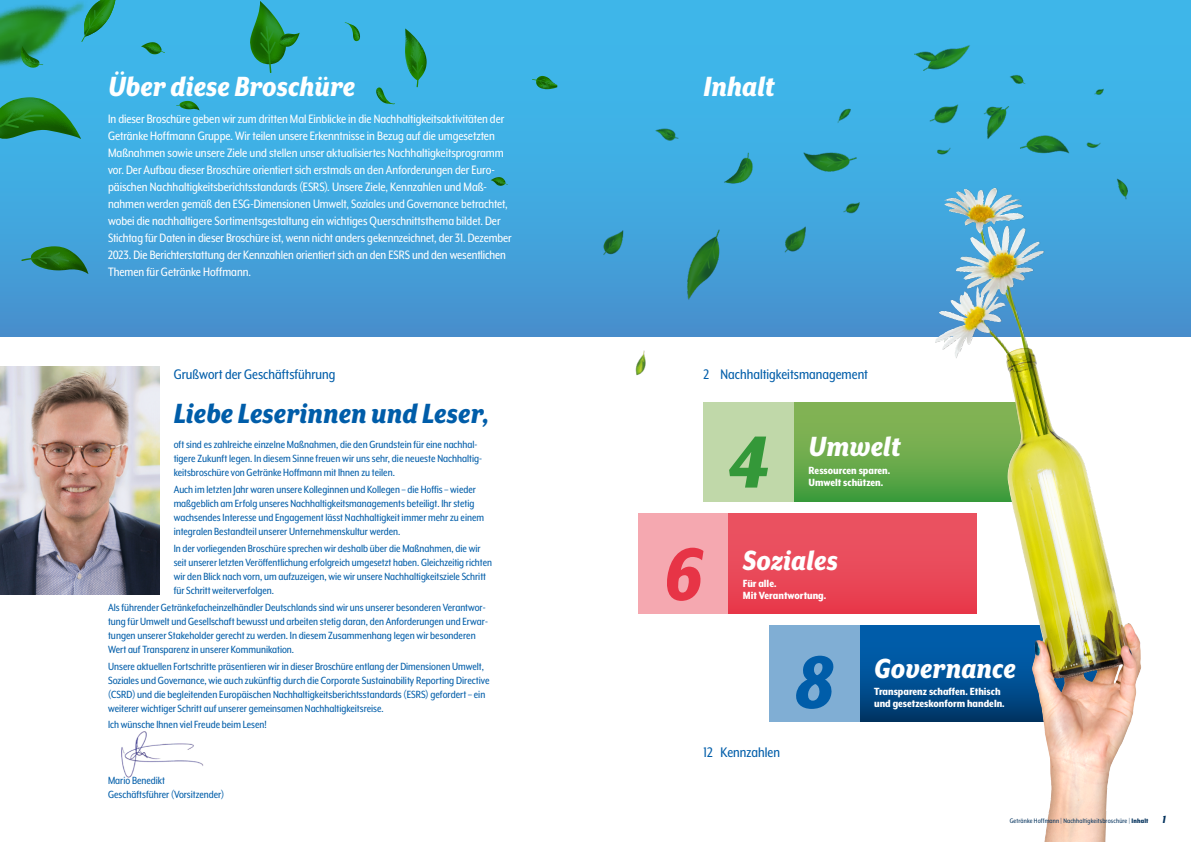
<style>
.page{position:relative;width:1191px;height:842px;background:#fff}
.page>*{position:absolute;margin:0;border:0;box-sizing:border-box;transform-origin:0 0}
.t1{font:italic 800 85px "Mr Eaves XL San Nar OT";color:#349839}
.t2{font:italic 800 85px "Mr Eaves XL San Nar OT";color:#e73446}
.t3{font:italic 800 85px "Mr Eaves XL San Nar OT";color:#005da9}
.t4{font:italic 800 32px "Mr Eaves XL San Nar OT";color:#fff}
.t5{font:italic 800 32px "Mr Eaves XL San Nar OT";color:#005da9}
.t6{font:16px "Mr Eaves XL Mod Nar OT";color:#005da9}
.t7{font:14px/17px "Mr Eaves XL Mod Nar OT";letter-spacing:-.005em;color:#fff}
.t8{font:12px/14px "Mr Eaves XL Mod Nar OT";color:#005da9}
.t9{font:800 12px/12px "Mr Eaves XL Mod Nar OT";color:#fff}
.t10{font:7.5px "Mr Eaves XL Mod Nar OT";letter-spacing:.02em;color:#00305b}
.s1{font-weight:800}
.s2{font-family:"Mr Eaves XL San Nar OT";font-weight:800;font-style:italic;font-size:12px}
</style>
<div class="page">
<div style="left:0;top:0;width:1191px;height:337px;background:linear-gradient(to bottom,#3abdf0,#4b98cf)"></div>
<div style="left:0;top:0;width:557px;height:280px;background:linear-gradient(to bottom,#3dbbed,#43a1da)"></div>
<img style="left:0;top:0;width:94px;height:119px">
<svg style="left:345px;top:22px;width:15px;height:19px"></svg>
<svg style="left:405px;top:28px;width:22px;height:59px"></svg>
<svg style="left:21px;top:246px;width:67px;height:28px;background:#308268"></svg>
<svg style="left:176px;top:101px;width:24px;height:10px"></svg>
<svg style="left:250px;top:1px;width:50px;height:72px;background:#2f9a83"></svg>
<svg style="left:532px;top:76px;width:25px;height:13px"></svg>
<svg style="left:80px;top:0;width:35px;height:42px"></svg>
<svg style="left:376px;top:87px;width:19px;height:19px"></svg>
<svg style="left:141px;top:42px;width:24px;height:12px"></svg>
<svg style="left:491px;top:177px;width:17px;height:9px"></svg>
<svg style="left:0;top:97px;width:81px;height:42px;background:#298b58"></svg>
<svg style="left:21px;top:46px;width:22px;height:22px"></svg>
<img style="left:595px;top:79px;width:280px;height:296px">
<img style="left:914px;top:0;width:220px;height:263px">
<img style="left:121px;top:731px;width:83px;height:46px">
<img style="left:0;top:367px;width:159px;height:227px">
<div style="left:703px;top:403px;width:91px;height:99px;background:#c0d8a9"></div>
<div style="left:794px;top:403px;width:248px;height:99px;background:linear-gradient(to bottom,#8fb759,#479e3f)"></div>
<div style="left:638px;top:514px;width:91px;height:100px;background:#f5a8b0"></div>
<div style="left:729px;top:514px;width:248px;height:100px;background:linear-gradient(to bottom,#eb5765,#e83b4d)"></div>
<div style="left:769px;top:626px;width:91px;height:96px;background:#80aed4"></div>
<div style="left:860px;top:626px;width:248px;height:96px;background:linear-gradient(to bottom,#0065b8,#003b6f)"></div>
<img style="left:1005px;top:348px;width:136px;height:494px">
<img style="left:944px;top:188px;width:46px;height:92px">
<img style="left:1007px;top:348px;width:41px;height:89px">
<h2 class="t4" style="left:108px;top:69px;width:249px">Über diese Broschüre</h2>
<h2 class="t4" style="left:703px;top:69px;width:73px">Inhalt</h2>
<p class="t7" style="left:108px;top:110px;width:405px">In dieser Broschüre geben wir zum dritten Mal Einblicke in die Nachhaltigkeitsaktivitäten der Getränke Hoffmann Gruppe. Wir teilen unsere Erkenntnisse in Bezug auf die umgesetzten Maßnahmen sowie unsere Ziele und stellen unser aktualisiertes Nachhaltigkeitsprogramm vor. Der Aufbau dieser Broschüre orientiert sich erstmals an den Anforderungen der Euro&shy;päischen Nachhaltigkeitsberichtsstandards (ESRS). Unsere Ziele, Kennzahlen und Maß&shy;nahmen werden gemäß den ESG-Dimensionen Umwelt, Soziales und Governance betrachtet, wobei die nachhaltigere Sortimentsgestaltung ein wichtiges Querschnittsthema bildet. Der Stichtag für Daten in dieser Broschüre ist, wenn nicht anders gekennzeichnet, der 31. Dezember 2023. Die Berichterstattung der Kennzahlen orientiert sich an den ESRS und den wesentlichen Themen für Getränke Hoffmann.</p>
<h3 class="t6" style="left:174px;top:366px;width:163px">Grußwort der Geschäftsführung</h3>
<h2 class="t5" style="left:174px;top:395px;width:317px">Liebe Leserinnen und Leser,</h2>
<p class="t8" style="left:174px;top:437px;width:310px">oft sind es zahlreiche einzelne Maßnahmen, die den Grundstein für eine nachhal&shy;tigere Zukunft legen. In diesem Sinne freuen wir uns sehr, die neueste Nachhaltig&shy;keitsbroschüre von Getränke Hoffmann mit Ihnen zu teilen.</p>
<p class="t8" style="left:174px;top:482px;width:312px">Auch im letzten Jahr waren unsere Kolleginnen und Kollegen – die Hoffis – wieder maßgeblich am Erfolg unseres Nachhaltigkeitsmanagements beteiligt. Ihr stetig wachsendes Interesse und Engagement lässt Nachhaltigkeit immer mehr zu einem integralen Bestandteil unserer Unternehmenskultur werden.</p>
<p class="t8" style="left:174px;top:541px;width:320px">In der vorliegenden Broschüre sprechen wir deshalb über die Maßnahmen, die wir seit unserer letzten Veröffentlichung erfolgreich umgesetzt haben. Gleichzeitig richten wir den Blick nach vorn, um aufzuzeigen, wie wir unsere Nachhaltigkeitsziele Schritt für Schritt weiterverfolgen.</p>
<p class="t8" style="left:108px;top:600px;width:381px">Als führender Getränkefacheinzelhändler Deutschlands sind wir uns unserer besonderen Verantwor&shy;tung für Umwelt und Gesellschaft bewusst und arbeiten stetig daran, den Anforderungen und Erwar&shy;tungen unserer Stakeholder gerecht zu werden. In diesem Zusammenhang legen wir besonderen Wert auf Transparenz in unserer Kommunikation.</p>
<p class="t8" style="left:108px;top:659px;width:383px">Unsere aktuellen Fortschritte präsentieren wir in dieser Broschüre entlang der Dimensionen Umwelt, Soziales und Governance, wie auch zukünftig durch die Corporate Sustainability Reporting Directive (CSRD) und die begleitenden Europäischen Nachhaltigkeitsberichtsstandards (ESRS) gefordert – ein weiterer wichtiger Schritt auf unserer gemeinsamen Nachhaltigkeitsreise.</p>
<p class="t8" style="left:108px;top:718px;width:160px">Ich wünsche Ihnen viel Freude beim Lesen!</p>
<p class="t8" style="left:108px;top:773px;width:118px">Mario Benedikt<br>Geschäftsführer (Vorsitzender)</p>
<h3 class="t6" style="left:703px;top:366px;width:166px">2 Nachhaltigkeitsmanagement</h3>
<h1 class="t1" style="left:728px;top:415px;width:42px">4</h1>
<h2 class="t4" style="left:808px;top:429px;width:94px">Umwelt</h2>
<p class="t9" style="left:808px;top:464px;width:83px">Ressourcen sparen.<br>Umwelt schützen.</p>
<h1 class="t2" style="left:664px;top:528px;width:41px">6</h1>
<h2 class="t4" style="left:743px;top:542px;width:97px">Soziales</h2>
<p class="t9" style="left:743px;top:578px;width:85px">Für alle.<br>Mit Verantwortung.</p>
<h3 class="t6" style="left:703px;top:744px;width:78px">12 Kennzahlen</h3>
<h1 class="t3" style="left:794px;top:636px;width:41px">8</h1>
<h2 class="t4" style="left:874px;top:650px;width:143px">Governance</h2>
<p class="t9" style="left:874px;top:686px;width:132px">Transparenz schaffen. Ethisch und gesetzeskonform handeln.</p>
<p class="t10" style="left:1009px;top:816px;width:158px">Getränke Hoffmann | Nachhaltigkeitsbroschüre | <span class="s1">Inhalt</span> <span class="s2">1</span></p>
</div>
